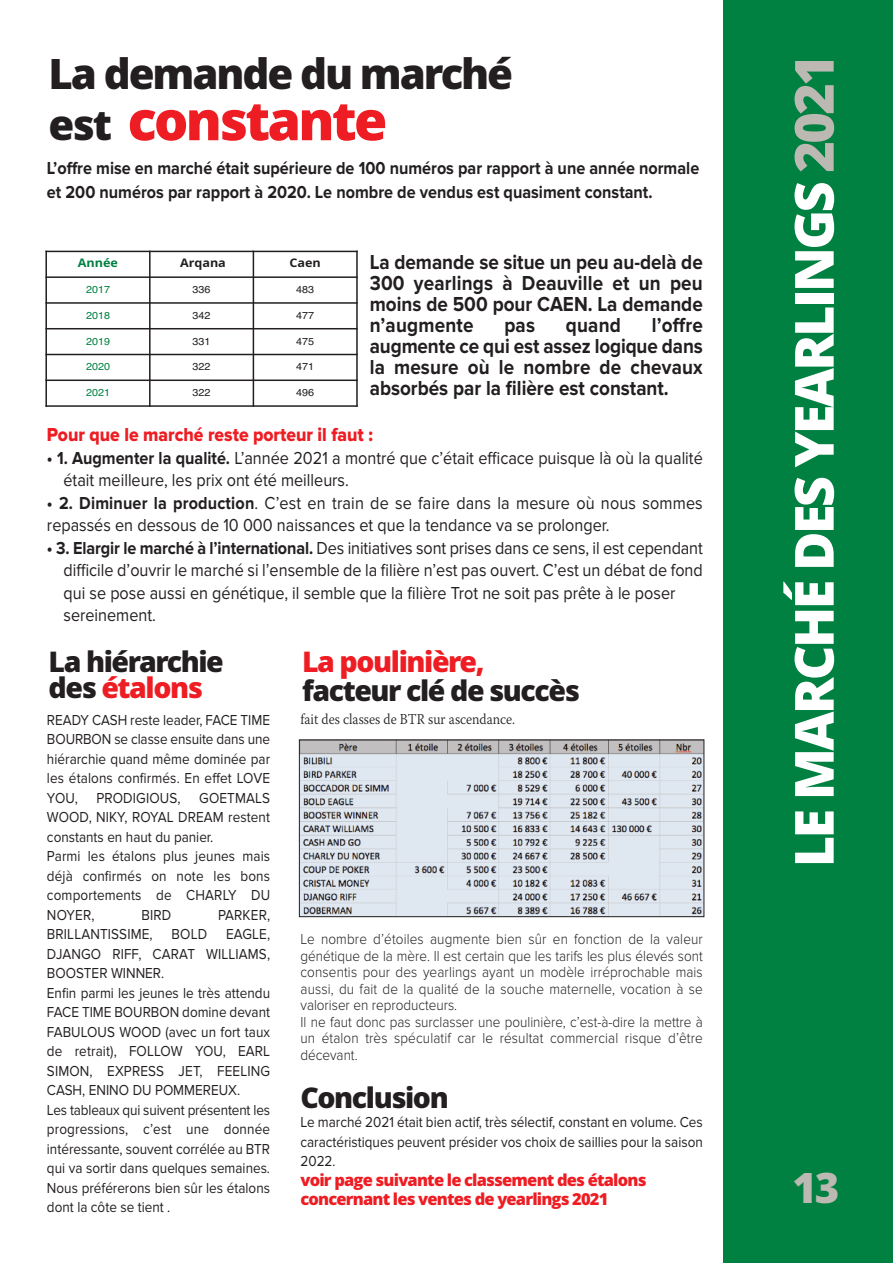
<style>
.page{position:relative;width:893px;height:1263px;background:#fff}
.page>*{position:absolute;margin:0;border:0;box-sizing:border-box;transform-origin:0 0}
.t1{font:800 54px "Open Sans";letter-spacing:-.05em;color:#fff}
.t2{font:800 54px "Open Sans";letter-spacing:-.05em;color:#ee1d23}
.t3{font:800 42px "Open Sans";letter-spacing:-.05em;color:#231f20}
.t4{font:800 42px "Open Sans";color:#bcb9b3}
.t5{font:800 28.5px/25.5px "Open Sans";letter-spacing:-.05em;color:#231f20}
.t6{font:800 28.5px "Open Sans";letter-spacing:-.05em;color:#ee1d23}
.t7{font:700 21px/21px "Proxima Nova";color:#231f20;text-align:justify;scale:.9 1}
.t8{font:19.5px "Proxima Nova Extrabld";color:#ee1d23;scale:.9 1}
.t9{font:18px/22.5px "Proxima Nova";color:#231f20;scale:.9 1}
.t10{font:700 18px/24px "Proxima Nova";color:#231f20;scale:.9 1}
.t11{font:800 16.5px/19.5px "Open Sans";letter-spacing:-.05em;color:#ee1d23}
.t12{font:15px/19.5px "Proxima Nova";color:#231f20;scale:.9 1}
.t13{font:300 15px/16.5px "Proxima Nova";letter-spacing:.01em;color:#231f20;scale:.9 1}
.t14{font:300 15px "Warnock Pro";color:#231f20;scale:.9 1}
.t15{font:700 11.85px "Open Sans";color:#231f20;scale:1.07 1}
.t16{font:700 11.85px "Open Sans";color:#008141;scale:1.07 1}
.t17{font:10.2px "Helvetica";color:#231f20;scale:1.07 1}
.t18{font:10.2px "Helvetica";color:#008141;scale:1.07 1}
.s1{font-size:42px;color:#231f20}
.s2{color:#bcb9b3}
.s3{font-weight:700}
.s4{color:#ee1d23}
.s5{font-family:"Warnock Pro";font-weight:300}
</style>
<div class="page">
<div style="left:723px;top:0;width:170px;height:1263px;background:#008141"></div>
<img style="left:301px;top:741px;width:401px;height:174px">
<div style="left:299px;top:739px;width:405px;height:178px;border:1px solid #231f20"></div>
<hr style="left:45px;top:251px;width:2px;height:156px;background:#231f20">
<hr style="left:149px;top:251px;width:2px;height:156px;background:#231f20">
<hr style="left:253px;top:251px;width:1px;height:156px;background:#231f20">
<hr style="left:356px;top:251px;width:2px;height:156px;background:#231f20">
<hr style="left:45px;top:251px;width:313px;height:1px;background:#231f20">
<hr style="left:45px;top:276px;width:313px;height:2px;background:#231f20">
<hr style="left:45px;top:302px;width:313px;height:2px;background:#231f20">
<hr style="left:45px;top:328px;width:313px;height:1px;background:#231f20">
<hr style="left:45px;top:354px;width:313px;height:1px;background:#231f20">
<hr style="left:45px;top:379px;width:313px;height:2px;background:#231f20">
<hr style="left:45px;top:405px;width:313px;height:2px;background:#231f20">
<h2 class="t3" style="left:49px;top:50px;width:466px">La demande du marché</h2>
<h1 class="t2" style="left:49px;top:90px;width:340px"><span class="s1">est</span> constante</h1>
<p class="t10" style="left:47px;top:158px;width:726px">L’offre mise en marché était supérieure de 100 numéros par rapport à une année normale et 200 numéros par rapport à 2020. Le nombre de vendus est quasiment constant.</p>
<h1 class="t1" style="left:783px;top:867px;width:814px;rotate:-90deg">LE MARCHÉ DES YEARLINGS <span class="s2">2021</span></h1>
<h3 class="t7" style="left:370px;top:253px;width:372px">La demande se situe un peu au-delà de 300 yearlings à Deauville et un peu moins de 500 pour Caen. La demande n’augmente</h3>
<p class="t16" style="left:78px;top:256px;width:39px">année</p>
<p class="t15" style="left:180px;top:256px;width:44px">arqana</p>
<p class="t15" style="left:289px;top:256px;width:31px">Caen</p>
<p class="t18" style="left:86px;top:283px;width:24px">2017</p>
<p class="t17" style="left:193px;top:283px;width:18px">336</p>
<p class="t17" style="left:296px;top:283px;width:18px">483</p>
<p class="t18" style="left:86px;top:309px;width:24px">2018</p>
<p class="t17" style="left:193px;top:309px;width:18px">342</p>
<p class="t17" style="left:296px;top:309px;width:18px">477</p>
<p class="t18" style="left:86px;top:335px;width:24px">2019</p>
<p class="t17" style="left:193px;top:335px;width:18px">331</p>
<p class="t17" style="left:296px;top:335px;width:18px">475</p>
<p class="t18" style="left:86px;top:361px;width:24px">2020</p>
<p class="t17" style="left:193px;top:361px;width:18px">322</p>
<p class="t17" style="left:296px;top:361px;width:18px">471</p>
<p class="t18" style="left:86px;top:387px;width:24px">2021</p>
<p class="t17" style="left:193px;top:387px;width:18px">322</p>
<p class="t17" style="left:296px;top:387px;width:18px">496</p>
<h3 class="t7" style="left:370px;top:316px;width:372px;text-indent:282px">l’offre augmente ce qui est assez logique dans la mesure où le nombre de chevaux absorbés par la filière est constant.</h3>
<h3 class="t8" style="left:47px;top:428px;width:364px">Pour que le marché reste porteur il faut :</h3>
<p class="t9" style="left:63px;top:448px;width:712px;text-indent:-16px"><span class="s3">• 1. augmenter la qualité.</span> L’année 2021 a montré que c’était efficace puisque là où la qualité était meilleure, les prix ont été meilleurs.</p>
<p class="t9" style="left:47px;top:493px;width:730px"><span class="s3">• 2. Diminuer la production</span>. C’est en train de se faire dans la mesure où nous sommes repassés en dessous de 10 000 naissances et que la tendance va se prolonger.</p>
<p class="t9" style="left:63px;top:538px;width:712px;text-indent:-17px"><span class="s3">• 3. elargir le marché à l’international.</span> Des initiatives sont prises dans ce sens, il est cependant difficile d’ouvrir le marché si l’ensemble de la filière n’est pas ouvert. C’est un débat de fond qui se pose aussi en génétique, il semble que la filière Trot ne soit pas prête à le poser sereinement.</p>
<h3 class="t7" style="left:504px;top:316px;width:36px">pas</h3>
<h3 class="t7" style="left:566px;top:316px;width:63px">quand</h3>
<h3 class="t5" style="left:49px;top:649px;width:177px">La hiérarchie des <span class="s4">étalons</span></h3>
<p class="t12" style="left:47px;top:711px;width:249px">READY CASH reste leader, FACE TIME<br>BOURBON se classe ensuite dans une hiérarchie quand même dominée par les étalons confirmés. En effet LOVE<br>YOU, PRODIGIOUS, GOETMALS<br>WOOD, NIKY, ROYAL DREAM restent constants en haut du panier.<br>Parmi les étalons plus jeunes mais déjà confirmés on note les bons comportements de CHARLY DU<br>NOYER,</p>
<h3 class="t6" style="left:302px;top:646px;width:184px">La poulinière,</h3>
<h3 class="t5" style="left:302px;top:678px;width:279px">facteur clé de succès</h3>
<p class="t14" style="left:300px;top:713px;width:240px">fait des classes de BTR sur ascendance.</p>
<p class="t12" style="left:141px;top:906px;width:35px">BIRD</p>
<p class="t12" style="left:218px;top:906px;width:59px">PARKER,</p>
<p class="t12" style="left:47px;top:926px;width:119px">BRILLANTISSIME,</p>
<p class="t12" style="left:172px;top:926px;width:41px">BOLD</p>
<p class="t12" style="left:47px;top:926px;width:249px;text-indent:179px">EAGLE,<br>DJANGO RIFF, CARAT WILLIAMS,<br>BOOSTER WINNER.<br>Enfin parmi les jeunes le très attendu<br>FACE TIME BOURBON domine devant<br>FABULOUS WOOD (avec un fort taux de retrait), FOLLOW YOU, EARL<br>SIMON, EXPRESS JET, FEELING<br>CASH, ENINO DU POMMEREUX.<br>Les tableaux qui suivent présentent les progressions, c’est une donnée intéressante, souvent corrélée au BTR qui va sortir dans quelques semaines.<br>Nous préférerons bien sûr les étalons dont la côte se tient .</p>
<p class="t13" style="left:300px;top:932px;width:449px">Le nombre d’étoiles augmente bien sûr en fonction de la valeur génétique de la mère. Il est certain que les tarifs les plus élevés sont consentis pour des yearlings ayant un modèle irréprochable mais aussi, du fait de la qualité de la souche maternelle, vocation à se valoriser en reproducteurs.<br>Il ne faut donc pas surclasser une poulinière, c’est-à-dire la mettre à un étalon très spéculatif car le résultat commercial risque d’être décevant.</p>
<h3 class="t5" style="left:300px;top:1085px;width:150px">Conclusion</h3>
<p class="t12" style="left:300px;top:1114px;width:449px;text-align:justify">Le marché 2021 était bien actif, très sélectif, constant en volume. Ces caractéristiques peuvent présider vos choix de saillies pour la saison 2022<span class="s5">.</span></p>
<p class="t11" style="left:300px;top:1170px;width:348px">voir page suivante le classement des étalons concernant les ventes de yearlings 2021</p>
<h2 class="t4" style="left:792px;top:1164px;width:49px">13</h2>
</div>
